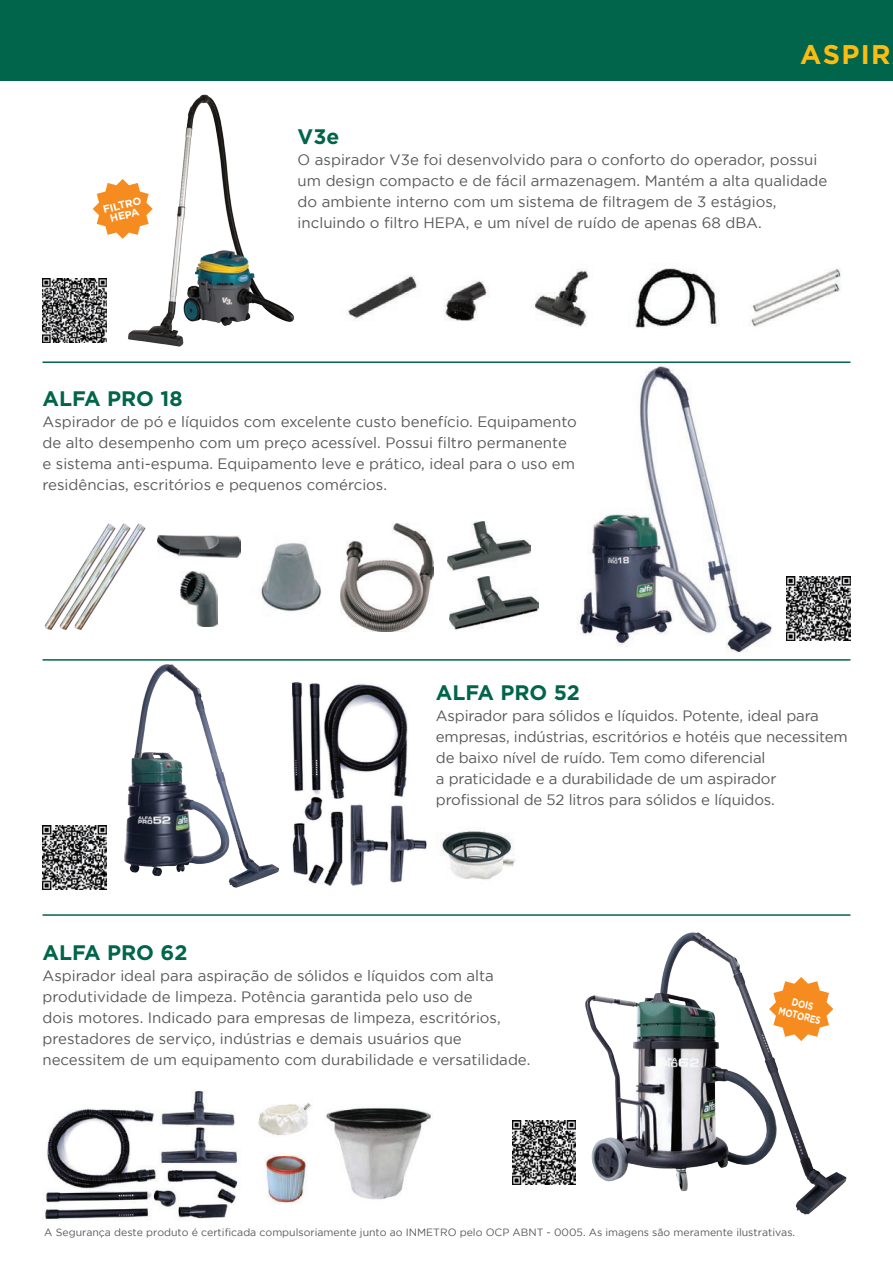
<style>
.page{position:relative;width:893px;height:1263px;background:#fff}
.page>*{position:absolute;margin:0;border:0;box-sizing:border-box;transform-origin:0 0}
.t1{font:700 27px "Gotham";letter-spacing:.05em;color:#fdbc12}
.t2{font:700 21px "Gotham";color:#00654a}
.t3{font:15px/21px "Gotham";color:#57585a}
.t4{font:10.5px "Gotham";color:#58595b}
.t5{font:700 10.5px/12px "Gotham";color:#fff;text-align:center;scale:.8 1}
.t6{font:700 10.5px/10.5px "Gotham";color:#fff;text-align:center}
</style>
<div class="page">
<img style="left:576px;top:364px;width:196px;height:289px">
<img style="left:128px;top:94px;width:167px;height:253px">
<div style="left:0;top:0;width:893px;height:81px;background:#00654a"></div>
<img style="left:346px;top:268px;width:495px;height:60px">
<img style="left:45px;top:1091px;width:386px;height:129px">
<hr style="left:43px;top:361px;width:807px;height:2px;background:#00654a">
<img style="left:44px;top:523px;width:102px;height:107px">
<img style="left:158px;top:536px;width:82px;height:22px">
<img style="left:180px;top:571px;width:38px;height:55px">
<img style="left:259px;top:543px;width:63px;height:69px">
<img style="left:341px;top:523px;width:93px;height:109px">
<img style="left:448px;top:522px;width:82px;height:49px">
<img style="left:449px;top:576px;width:89px;height:54px">
<hr style="left:43px;top:659px;width:807px;height:2px;background:#00654a">
<img style="left:124px;top:664px;width:156px;height:224px">
<img style="left:440px;top:830px;width:75px;height:50px">
<hr style="left:43px;top:914px;width:807px;height:2px;background:#00654a">
<img style="left:292px;top:682px;width:135px;height:204px">
<img style="left:585px;top:932px;width:262px;height:283px">
<img style="left:43px;top:279px;width:63px;height:63px">
<img style="left:787px;top:577px;width:63px;height:63px">
<img style="left:43px;top:826px;width:63px;height:63px">
<img style="left:512px;top:1120px;width:64px;height:64px">
<svg style="left:93px;top:179px;width:60px;height:60px"></svg>
<svg style="left:769px;top:977px;width:64px;height:64px"></svg>
<p class="t6" style="left:102px;top:204px;width:41px;rotate:-14deg">FILTRO<br>HEPA</p>
<h1 class="t1" style="left:800px;top:36px;width:92px">ASPIR</h1>
<h2 class="t2" style="left:298px;top:123px;width:43px">V3e</h2>
<p class="t3" style="left:298px;top:149px;width:531px">O aspirador V3e foi desenvolvido para o conforto do operador, possui um design compacto e de fácil armazenagem. Mantém a alta qualidade do ambiente interno com um sistema de filtragem de 3 estágios, incluindo o filtro HEPA, e um nível de ruído de apenas 68 dBA.</p>
<h2 class="t2" style="left:43px;top:384px;width:142px">ALFA PRO 18</h2>
<p class="t3" style="left:43px;top:410px;width:536px">Aspirador de pó e líquidos com excelente custo benefício. Equipamento de alto desempenho com um preço acessível. Possui filtro permanente e sistema anti-espuma. Equipamento leve e prático, ideal para o uso em residências, escritórios e pequenos comércios.</p>
<h2 class="t2" style="left:436px;top:679px;width:146px">ALFA PRO 52</h2>
<p class="t3" style="left:436px;top:705px;width:413px">Aspirador para sólidos e líquidos. Potente, ideal para empresas, indústrias, escritórios e hotéis que necessitem de baixo nível de ruído. Tem como diferencial<br>a praticidade e a durabilidade de um aspirador profissional de 52 litros para sólidos e líquidos.</p>
<h2 class="t2" style="left:43px;top:938px;width:146px">ALFA PRO 62</h2>
<p class="t3" style="left:43px;top:965px;width:489px">Aspirador ideal para aspiração de sólidos e líquidos com alta produtividade de limpeza. Potência garantida pelo uso de<br>dois motores. Indicado para empresas de limpeza, escritórios, prestadores de serviço, indústrias e demais usuários que necessitem de um equipamento com durabilidade e versatilidade.</p>
<p class="t5" style="left:783px;top:993px;width:55px;rotate:14deg">DOIS<br>MOTORES</p>
<p class="t4" style="left:44px;top:1227px;width:752px">A Segurança deste produto é certificada compulsoriamente junto ao INMETRO pelo OCP ABNT - 0005. As imagens são meramente ilustrativas.</p>
</div>
